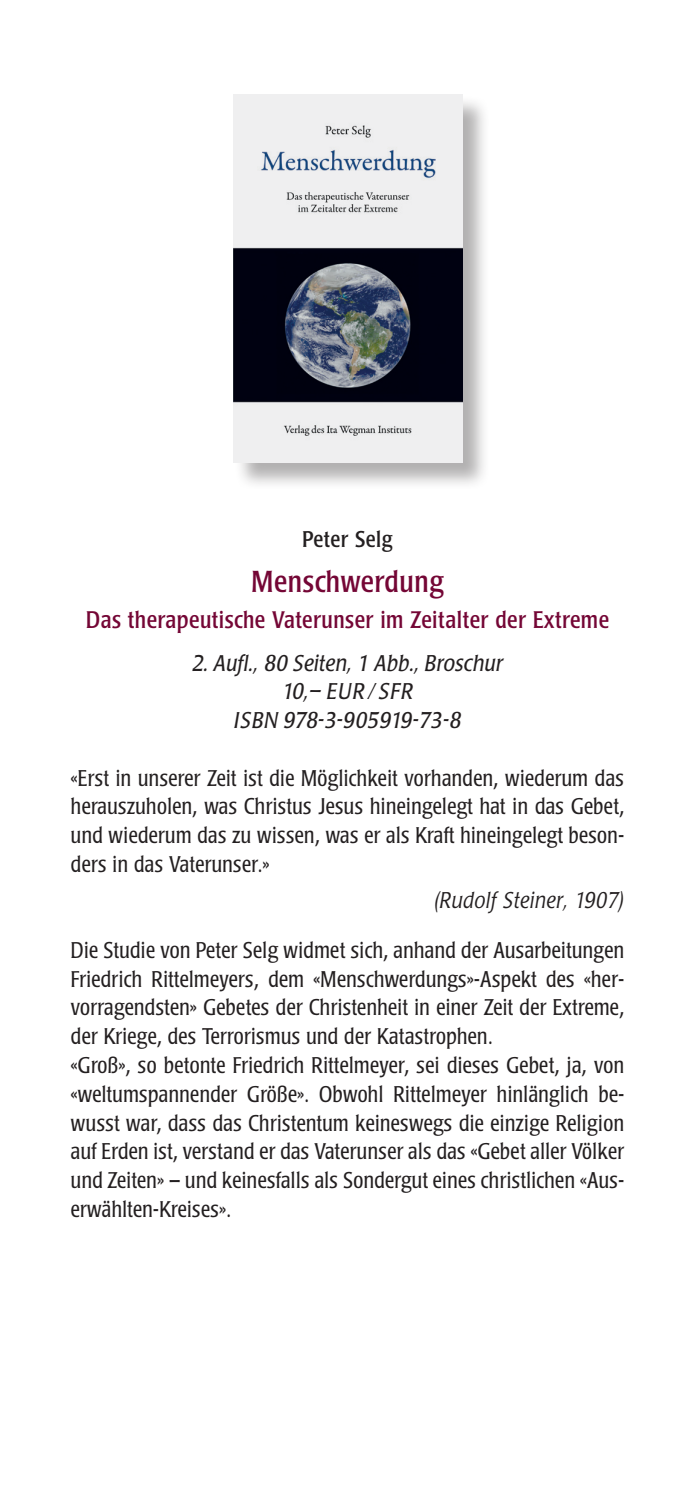
<style>
.page{position:relative;width:695px;height:1489px;background:#fff}
.page>*{position:absolute;margin:0;border:0;box-sizing:border-box;transform-origin:0 0}
.t1{font:condensed 30px "Poppl Laudatio";letter-spacing:.02em;color:#740635}
.t2{font:condensed 23.75px "Poppl Laudatio";letter-spacing:.02em;color:#740635}
.t3{font:300 condensed 22.5px/28.8px "Poppl Laudatio";letter-spacing:.02em;color:#231f20;text-align:justify}
.t4{font:italic 22.5px/28.8px "Poppl Laudatio";letter-spacing:.02em;color:#231f20;text-align:center;scale:.9 1}
.t5{font:italic 300 22.5px "Poppl Laudatio";letter-spacing:.02em;color:#231f20;scale:.9 1}
.t6{font:condensed 22.5px "Poppl Laudatio";letter-spacing:.02em;color:#231f20}
</style>
<div class="page">
<div style="left:234px;top:95px;width:256px;height:395px;background:#231f20;opacity:.35"></div>
<img style="left:234px;top:94px;width:228px;height:368px">
<p class="t6" style="left:302px;top:527px;width:92px">Peter Selg</p>
<h1 class="t1" style="left:251px;top:564px;width:194px">Menschwerdung</h1>
<p class="t2" style="left:86px;top:606px;width:524px">Das therapeutische Vaterunser im Zeitalter der Extreme</p>
<p class="t4" style="left:192px;top:649px;width:347px">2. Aufl., 80 Seiten, 1 Abb., Broschur<br>10,– EUR/SFR<br>ISBN 978-3-905919-73-8</p>
<p class="t3" style="left:71px;top:764px;width:554px">«Erst in unserer Zeit ist die Möglichkeit vorhanden, wiederum das herauszuholen, was Christus Jesus hineingelegt hat in das Gebet, und wiederum das zu wissen, was er als Kraft hineingelegt beson&shy;ders in das Vaterunser.»</p>
<p class="t5" style="left:435px;top:886px;width:212px">(Rudolf Steiner, 1907)</p>
<p class="t3" style="left:71px;top:936px;width:554px;text-align:left">Die Studie von Peter Selg widmet sich, anhand der Ausarbeitungen Friedrich Rittelmeyers, dem «Menschwerdungs»-Aspekt des «her&shy;vorragendsten» Gebetes der Christenheit in einer Zeit der Extreme, der Kriege, des Terrorismus und der Katastrophen.<br>«Groß», so betonte Friedrich Rittelmeyer, sei dieses Gebet, ja, von «weltumspannender Größe». Obwohl Rittelmeyer hinlänglich be&shy;wusst war, dass das Christentum keineswegs die einzige Religion auf Erden ist, verstand er das Vaterunser als das «Gebet aller Völker und Zeiten» – und keinesfalls als Sondergut eines christlichen «Aus&shy;erwählten-Kreises».</p>
</div>
